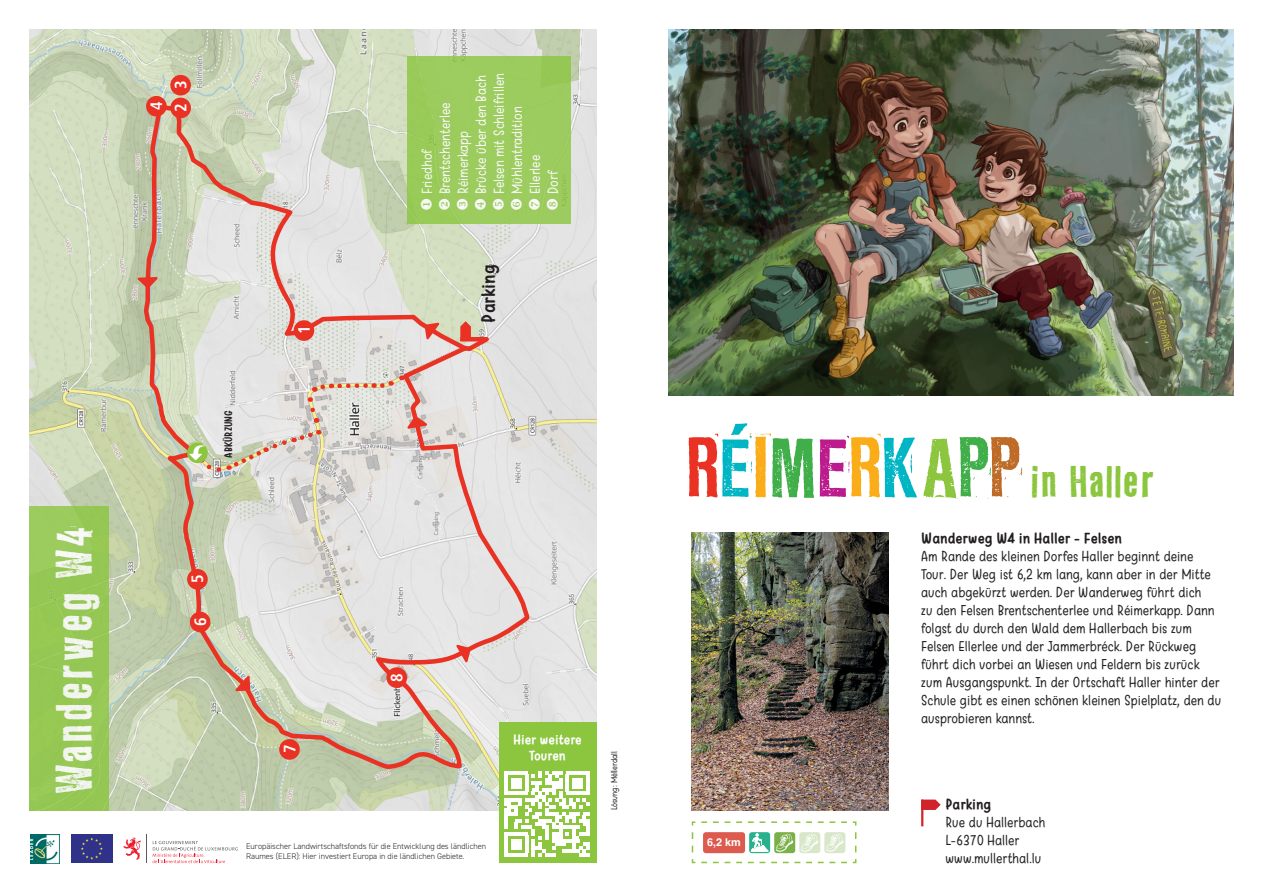
<style>
.page{position:relative;width:1263px;height:893px;background:#fff}
.page>*{position:absolute;margin:0;border:0;box-sizing:border-box;transform-origin:0 0}
.t1{font:45px "LL Rubber Grotesque";color:#fff}
.t2{font:39px "LL Rubber Grotesque";letter-spacing:-.01em;color:#8bc63e}
.t3{font:700 18.75px "Warung Kopi";color:#231f20}
.t4{font:700 condensed 16.5px "Frutiger LT Std";color:#fff}
.t5{font:15px/18px "Warung Kopi";color:#231f20}
.t6{font:15px/18px "Warung Kopi";color:#fff}
.t7{font:700 15px "Warung Kopi";color:#231f20}
.t8{font:700 14.85px "Warung Kopi";color:#231f20}
.t9{font:700 13.8px/16.5px "Warung Kopi";color:#fff;text-align:center}
.t10{font:700 10.8px "Helvetica";color:#fff}
.t11{font:700 10.5px "Warung Kopi";color:#231f20}
.t12{font:9px "Warung Kopi";color:#231f20}
.t13{font:300 8.25px/9.9px "DIN2014";color:#231f20}
.s1{font-size:75px;color:#e93224}
.s2{font-size:75px;color:#00b5c4}
.s3{font-size:75px;color:#faad19}
.s4{font-size:75px;color:#40ae49}
.s5{font-size:75px;color:#bc1b8d}
.s6{font-size:75px}
.s7{font-size:75px;color:#bd6b26}
</style>
<div class="page">
<img style="left:668px;top:30px;width:565px;height:365px">
<svg style="left:691px;top:821px;width:166px;height:43px"></svg>
<svg style="left:923px;top:800px;width:18px;height:10px"></svg>
<hr style="left:921px;top:800px;width:2px;height:26px;background:#d1232a">
<img style="left:692px;top:532px;width:196px;height:278px">
<img style="left:30px;top:30px;width:566px;height:780px">
<svg style="left:141px;top:102px;width:391px;height:670px;background:#d8d5c8"></svg>
<svg style="left:460px;top:321px;width:11px;height:16px"></svg>
<hr style="left:460px;top:337px;width:27px;height:4px;background:#e93224">
<div style="left:294px;top:320px;width:20px;height:21px;background:#e93224;border-radius:50%"></div>
<div style="left:170px;top:98px;width:21px;height:20px;background:#e93224;border-radius:50%"></div>
<div style="left:170px;top:75px;width:21px;height:20px;background:#e93224;border-radius:50%"></div>
<div style="left:146px;top:96px;width:21px;height:21px;background:#e93224;border-radius:50%"></div>
<svg style="left:423px;top:321px;width:18px;height:23px"></svg>
<svg style="left:136px;top:274px;width:26px;height:16px"></svg>
<div style="left:187px;top:569px;width:21px;height:21px;background:#e93224;border-radius:50%"></div>
<div style="left:190px;top:612px;width:20px;height:20px;background:#e93224;border-radius:50%"></div>
<div style="left:279px;top:739px;width:21px;height:21px;background:#e93224;border-radius:50%"></div>
<div style="left:386px;top:667px;width:21px;height:21px;background:#e93224;border-radius:50%"></div>
<svg style="left:233px;top:671px;width:18px;height:22px"></svg>
<svg style="left:453px;top:642px;width:19px;height:22px"></svg>
<div style="left:30px;top:506px;width:79px;height:304px;background:#95c754"></div>
<svg style="left:187px;top:442px;width:21px;height:21px"></svg>
<svg style="left:189px;top:372px;width:240px;height:101px;background:#dbd4cc"></svg>
<div style="left:407px;top:56px;width:164px;height:168px;background:#9ccb5e"></div>
<svg style="left:123px;top:834px;width:24px;height:29px"></svg>
<svg style="left:153px;top:841px;width:85px;height:22px"></svg>
<div style="left:71px;top:834px;width:42px;height:29px;background:#30328a"></div>
<svg style="left:81px;top:838px;width:22px;height:21px"></svg>
<img style="left:31px;top:834px;width:28px;height:29px">
<div style="left:499px;top:723px;width:97px;height:140px;background:#8bc63e"></div>
<svg style="left:504px;top:771px;width:85px;height:85px"></svg>
<hr style="left:504px;top:853px;width:24px;height:3px;background:#fff">
<div style="left:511px;top:839px;width:10px;height:10px;background:#fff"></div>
<h1 class="t1" style="left:47px;top:793px;width:272px;rotate:-90deg">Wanderweg W4</h1>
<p class="t4" style="left:147px;top:110px;width:10px;rotate:-90deg">4</p>
<p class="t4" style="left:171px;top:89px;width:10px;rotate:-90deg">3</p>
<p class="t4" style="left:171px;top:112px;width:10px;rotate:-90deg">2</p>
<p class="t11" style="left:222px;top:458px;width:49px;rotate:-90deg">ABKÜRZUNG</p>
<p class="t4" style="left:294px;top:334px;width:10px;rotate:-90deg">1</p>
<p class="t6" style="left:436px;top:194px;width:122px;text-indent:-17px;rotate:-90deg">❖ Brentschenterlee<br>Réimerkapp<br>Brücke über den Bach<br>Felsen mit Schleifrillen<br>Mühlentradition<br>Ellerlee<br>Dorf</p>
<p class="t6" style="left:418px;top:211px;width:64px;rotate:-90deg">◆ Friedhof</p>
<p class="t3" style="left:478px;top:323px;width:59px;rotate:-90deg">Parking</p>
<p class="t4" style="left:188px;top:583px;width:10px;rotate:-90deg">5</p>
<p class="t4" style="left:191px;top:626px;width:10px;rotate:-90deg">6</p>
<p class="t4" style="left:280px;top:753px;width:10px;rotate:-90deg">7</p>
<p class="t4" style="left:387px;top:682px;width:10px;rotate:-90deg">8</p>
<p class="t9" style="left:513px;top:731px;width:70px">Hier weitere<br>Touren</p>
<p class="t13" style="left:246px;top:841px;width:241px">Europäischer Landwirtschaftsfonds für die Entwicklung des ländlichen<br>Raumes (ELER): Hier investiert Europa in die ländlichen Gebiete.</p>
<p class="t12" style="left:609px;top:810px;width:60px;rotate:-90deg">Lösung: Mëllerdall</p>
<p class="t2" style="left:687px;top:458px;width:470px"><span class="s1">R</span><span class="s2">É</span><span class="s3">I</span><span class="s4">M</span><span class="s5">E</span><span class="s3">R</span><span class="s2">K</span><span class="s6">A</span><span class="s4">P</span><span class="s7">P</span> in Haller</p>
<p class="t10" style="left:707px;top:836px;width:35px">6,2 km</p>
<p class="t7" style="left:921px;top:530px;width:202px">Wanderweg W4 in Haller - Felsen</p>
<p class="t5" style="left:921px;top:547px;width:302px">Am Rande des kleinen Dorfes Haller beginnt deine Tour. Der Weg ist 6,2 km lang, kann aber in der Mitte auch abgekürzt werden. Der Wanderweg führt dich<br>zu den Felsen Brentschenterlee und Réimerkapp. Dann folgst du durch den Wald dem Hallerbach bis zum Felsen Ellerlee und der Jammerbréck. Der Rückweg führt dich vorbei an Wiesen und Feldern bis zurück zum Ausgangspunkt. In der Ortschaft Haller hinter der Schule gibt es einen schönen kleinen Spielplatz, den du ausprobieren kannst.</p>
<p class="t8" style="left:945px;top:796px;width:47px">Parking</p>
<p class="t5" style="left:945px;top:814px;width:101px">Rue du Hallerbach</p>
<p class="t5" style="left:945px;top:832px;width:76px">L-6370 Haller</p>
<p class="t5" style="left:945px;top:850px;width:97px">www.mullerthal.lu</p>
</div>
